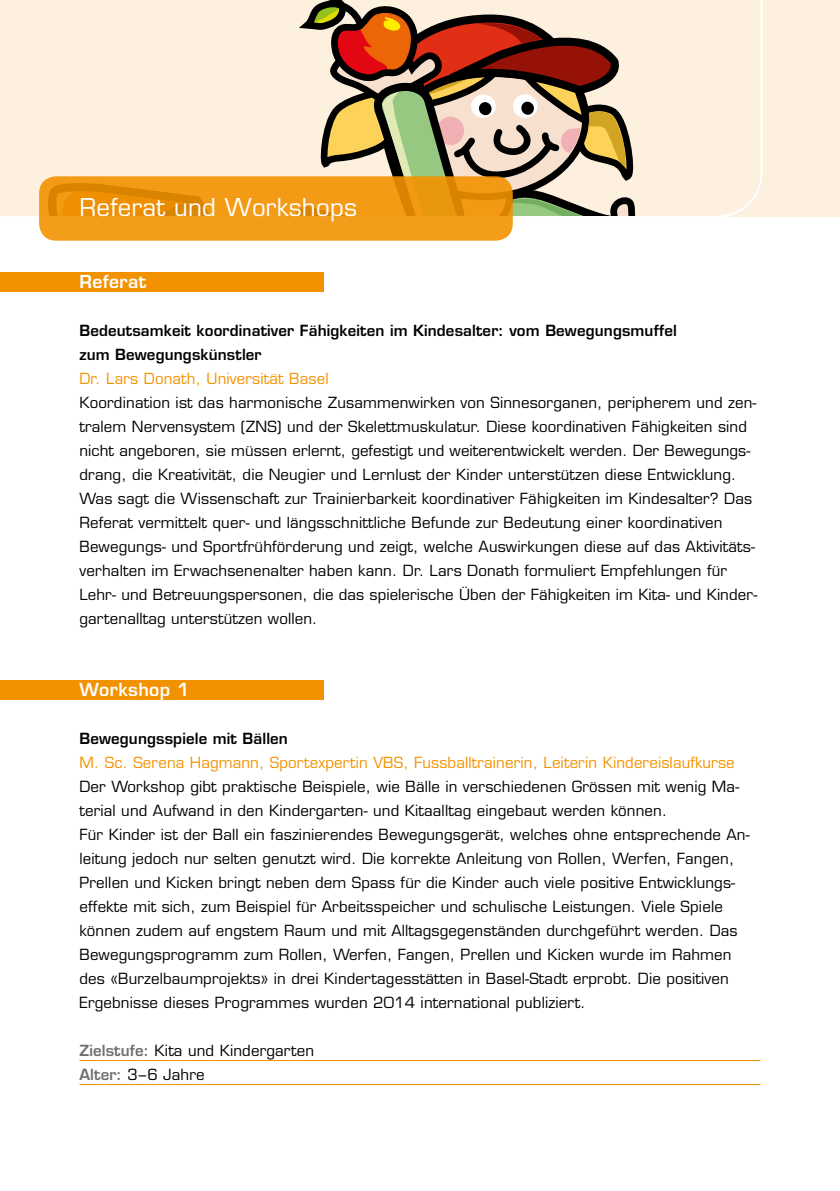
<style>
.page{position:relative;width:840px;height:1191px;background:#fff}
.page>*{position:absolute;margin:0;border:0;box-sizing:border-box;transform-origin:0 0}
.t1{font:24px "Eurostile LT";letter-spacing:.01em;color:#fff}
.t2{font:600 17.6px "Eurostile LT";letter-spacing:.02em;color:#fff}
.t3{font:15px/24px "Eurostile LT";letter-spacing:.01em;color:#000}
.t4{font:600 15px/24px "Eurostile LT";letter-spacing:.01em;color:#000}
.t5{font:15px "Eurostile LT";letter-spacing:.01em;color:#f39200}
.s1{font-weight:600;color:#706f6f}
</style>
<div class="page">
<div style="left:0;top:0;width:839px;height:216px;background:#fef0de"></div>
<svg style="left:39px;top:0;width:724px;height:219px"></svg>
<div style="left:0;top:272px;width:323px;height:20px;background:#f39200"></div>
<div style="left:0;top:680px;width:323px;height:20px;background:#f39200"></div>
<hr style="left:79px;top:1060px;width:681px;height:1px;background:#f39200">
<hr style="left:79px;top:1084px;width:681px;height:1px;background:#f39200">
<svg style="left:39px;top:176px;width:473px;height:65px;background:#ef9815"></svg>
<h1 class="t1" style="left:79px;top:193px;width:279px">Referat und Workshops</h1>
<p class="t2" style="left:79px;top:271px;width:68px">Referat</p>
<p class="t4" style="left:79px;top:318px;width:598px">Bedeutsamkeit koordinativer Fähigkeiten im Kindesalter: vom Bewegungsmuffel zum Bewegungskünstler</p>
<p class="t5" style="left:79px;top:369px;width:250px">Dr. Lars Donath, Universität Basel</p>
<p class="t3" style="left:79px;top:391px;width:679px">Koordination ist das harmonische Zusammenwirken von Sinnesorganen, peripherem und zen&shy;tralem Nervensystem (ZNS) und der Skelettmuskulatur. Diese koordinativen Fähigkeiten sind nicht angeboren, sie müssen erlernt, gefestigt und weiterentwickelt werden. Der Bewegungs&shy;drang, die Kreativität, die Neugier und Lernlust der Kinder unterstützen diese Entwicklung.<br>Was sagt die Wissenschaft zur Trainierbarkeit koordinativer Fähigkeiten im Kindesalter? Das Referat vermittelt quer- und längsschnittliche Befunde zur Bedeutung einer koordinativen Bewegungs- und Sportfrühförderung und zeigt, welche Auswirkungen diese auf das Aktivitäts&shy;verhalten im Erwachsenenalter haben kann. Dr. Lars Donath formuliert Empfehlungen für Lehr- und Betreuungspersonen, die das spielerische Üben der Fähigkeiten im Kita- und Kinder&shy;gartenalltag unterstützen wollen.</p>
<p class="t2" style="left:79px;top:679px;width:111px">Workshop 1</p>
<p class="t4" style="left:79px;top:726px;width:210px">Bewegungsspiele mit Bällen</p>
<p class="t5" style="left:79px;top:753px;width:656px">M. Sc. Serena Hagmann, Sportexpertin VBS, Fussballtrainerin, Leiterin Kindereislaufkurse</p>
<p class="t3" style="left:79px;top:775px;width:671px">Der Workshop gibt praktische Beispiele, wie Bälle in verschiedenen Grössen mit wenig Ma&shy;terial und Aufwand in den Kindergarten- und Kitaalltag eingebaut werden können.<br>Für Kinder ist der Ball ein faszinierendes Bewegungsgerät, welches ohne entsprechende An&shy;leitung jedoch nur selten genutzt wird. Die korrekte Anleitung von Rollen, Werfen, Fangen, Prellen und Kicken bringt neben dem Spass für die Kinder auch viele positive Entwicklungs&shy;effekte mit sich, zum Beispiel für Arbeitsspeicher und schulische Leistungen. Viele Spiele können zudem auf engstem Raum und mit Alltagsgegenständen durchgeführt werden. Das Bewegungsprogramm zum Rollen, Werfen, Fangen, Prellen und Kicken wurde im Rahmen des «Burzelbaumprojekts» in drei Kindertagesstätten in Basel-Stadt erprobt. Die positiven Ergebnisse dieses Programmes wurden 2014 international publiziert.</p>
<p class="t3" style="left:79px;top:1039px;width:236px"><span class="s1">Zielstufe:</span> Kita und Kindergarten<br><span class="s1">Alter:</span> 3–6 Jahre</p>
</div>
